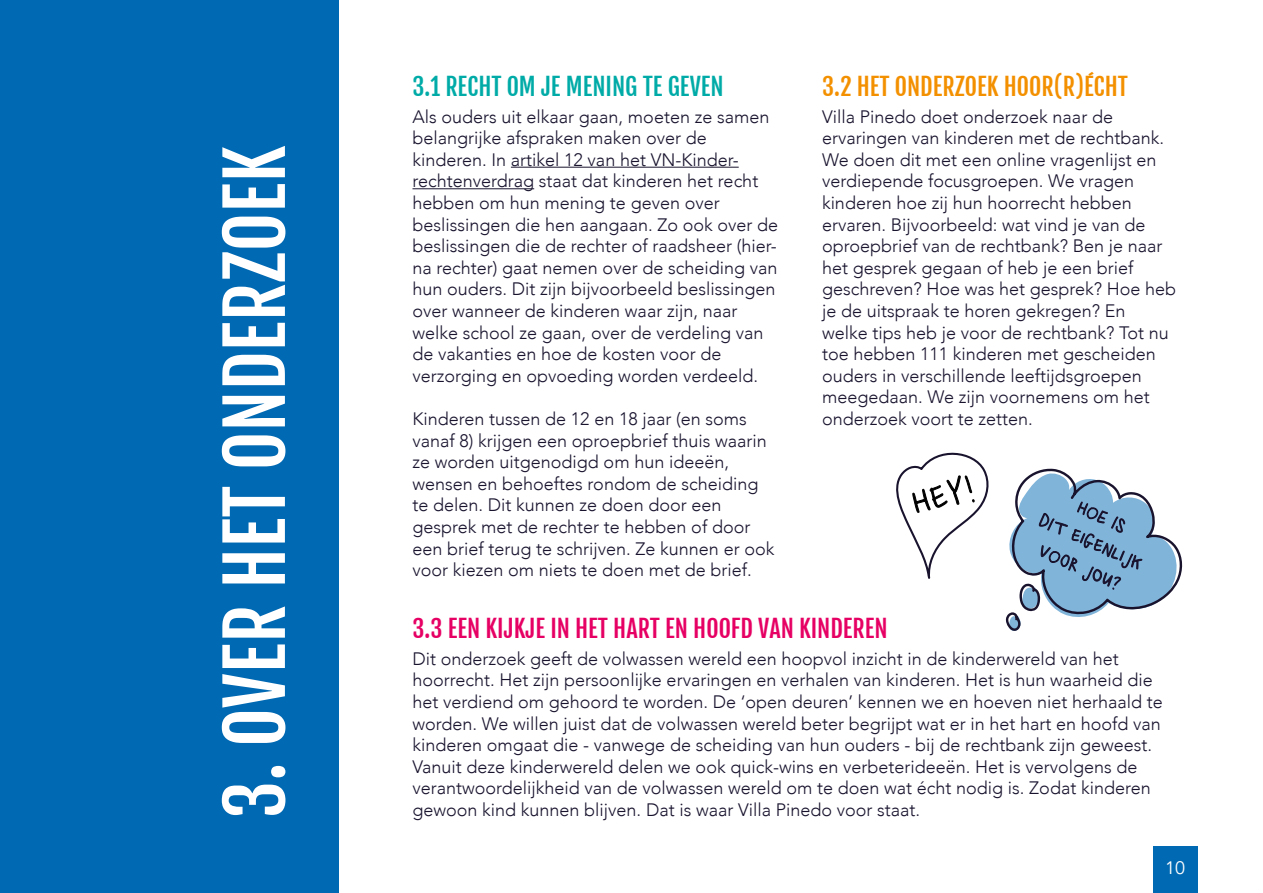
<style>
.page{position:relative;width:1263px;height:893px;background:#fff}
.page>*{position:absolute;margin:0;border:0;box-sizing:border-box;transform-origin:0 0}
.t1{font:75px "Fjalla One";color:#fff}
.t2{font:24px "Fjalla One";color:#e60064}
.t3{font:24px "Fjalla One";color:#f39000}
.t4{font:24px "Fjalla One";color:#00aba7}
.t5{font:300 18px/21.6px "Avenir";color:#19132e}
.t6{font:18px "Avenir";color:#fff}
</style>
<div class="page">
<div style="left:0;top:0;width:338px;height:893px;background:#0069b3"></div>
<hr style="left:511px;top:167px;width:228px;height:1px;background:#19132e">
<hr style="left:412px;top:188px;width:122px;height:1px;background:#19132e">
<svg style="left:896px;top:452px;width:93px;height:127px"></svg>
<svg style="left:1005px;top:468px;width:178px;height:163px"></svg>
<div style="left:1153px;top:846px;width:44px;height:47px;background:#0069b3"></div>
<h1 class="t1" style="left:209px;top:819px;width:674px;rotate:-90deg">3. OVER HET ONDERZOEK</h1>
<h2 class="t4" style="left:412px;top:71px;width:313px">3.1 RECHT OM JE MENING TE GEVEN</h2>
<p class="t5" style="left:412px;top:106px;width:367px">Als ouders uit elkaar gaan, moeten ze samen belangrijke afspraken maken over de kinderen. In artikel 12 van het VN-Kinder&shy;rechtenverdrag staat dat kinderen het recht hebben om hun mening te geven over beslissingen die hen aangaan. Zo ook over de beslissingen die de rechter of raadsheer (hier&shy;na rechter) gaat nemen over de scheiding van hun ouders. Dit zijn bijvoorbeeld beslissingen over wanneer de kinderen waar zijn, naar welke school ze gaan, over de verdeling van de vakanties en hoe de kosten voor de verzorging en opvoeding worden verdeeld.</p>
<p class="t5" style="left:412px;top:408px;width:363px">Kinderen tussen de 12 en 18 jaar (en soms vanaf 8) krijgen een oproepbrief thuis waarin ze worden uitgenodigd om hun ideeën, wensen en behoeftes rondom de scheiding te delen. Dit kunnen ze doen door een gesprek met de rechter te hebben of door een brief terug te schrijven. Ze kunnen er ook voor kiezen om niets te doen met de brief.</p>
<h2 class="t3" style="left:822px;top:71px;width:308px">3.2 HET ONDERZOEK HOOR(R)ÉCHT</h2>
<p class="t5" style="left:822px;top:106px;width:356px">Villa Pinedo doet onderzoek naar de ervaringen van kinderen met de rechtbank.<br>We doen dit met een online vragenlijst en verdiepende focusgroepen. We vragen kinderen hoe zij hun hoorrecht hebben ervaren. Bijvoorbeeld: wat vind je van de oproepbrief van de rechtbank? Ben je naar het gesprek gegaan of heb je een brief geschreven? Hoe was het gesprek? Hoe heb je de uitspraak te horen gekregen? En<br>welke tips heb je voor de rechtbank? Tot nu toe hebben 111 kinderen met gescheiden ouders in verschillende leeftijdsgroepen meegedaan. We zijn voornemens om het onderzoek voort te zetten.</p>
<h2 class="t2" style="left:412px;top:613px;width:477px">3.3 EEN KIJKJE IN HET HART EN HOOFD VAN KINDEREN</h2>
<p class="t5" style="left:412px;top:648px;width:752px">Dit onderzoek geeft de volwassen wereld een hoopvol inzicht in de kinderwereld van het hoorrecht. Het zijn persoonlijke ervaringen en verhalen van kinderen. Het is hun waarheid die het verdiend om gehoord te worden. De ‘open deuren’ kennen we en hoeven niet herhaald te worden. We willen juist dat de volwassen wereld beter begrijpt wat er in het hart en hoofd van kinderen omgaat die - vanwege de scheiding van hun ouders - bij de rechtbank zijn geweest.<br>Vanuit deze kinderwereld delen we ook quick-wins en verbeterideeën. Het is vervolgens de verantwoordelijkheid van de volwassen wereld om te doen wat écht nodig is. Zodat kinderen</p>
<p class="t5" style="left:412px;top:799px;width:509px">gewoon kind kunnen blijven. Dat is waar Villa Pinedo voor staat.</p>
<p class="t6" style="left:1165px;top:857px;width:22px">10</p>
</div>
